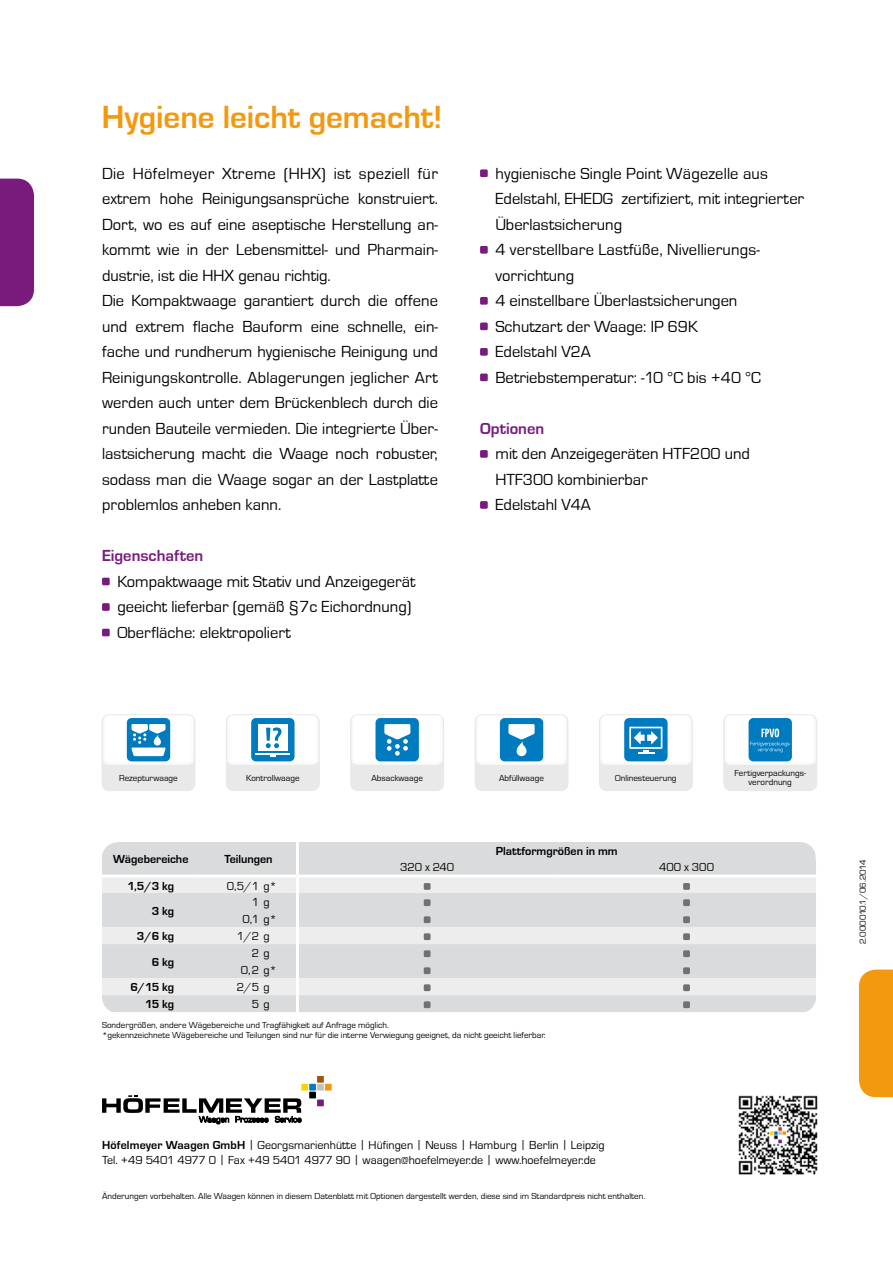
<style>
.page{position:relative;width:893px;height:1263px;background:#fff}
.page>*{position:absolute;margin:0;border:0;box-sizing:border-box;transform-origin:0 0}
.t1{font:700 33px "Eurostile T";color:#f39910}
.t2{font:16.5px/25.5px "Eurostile T";color:#000}
.t3{font:700 16.5px "Eurostile T";color:#781b7d}
.t4{font:12px/17px "Eurostile T";color:#000;text-align:center}
.t5{font:700 12px "Eurostile T";color:#000}
.t6{font:9px/9px "Eurostile T";color:#000;text-align:center}
.s1{font-weight:700}
</style>
<div class="page">
<div style="left:0;top:179px;width:34px;height:127px;background:#781b7d"></div>
<div style="left:859px;top:969px;width:34px;height:128px;background:#f39910"></div>
<img style="left:738px;top:1095px;width:80px;height:80px">
<div style="left:309px;top:1092px;width:7px;height:6px;background:#000"></div>
<div style="left:309px;top:1084px;width:7px;height:6px;background:#007bc0"></div>
<div style="left:317px;top:1084px;width:7px;height:6px;background:#c0c1c2"></div>
<div style="left:317px;top:1099px;width:7px;height:7px;background:#781b7d"></div>
<div style="left:317px;top:1076px;width:7px;height:7px;background:#9d560a"></div>
<div style="left:301px;top:1084px;width:7px;height:6px;background:#ffd300"></div>
<div style="left:325px;top:1084px;width:7px;height:6px;background:#f39910"></div>
<svg style="left:102px;top:1095px;width:199px;height:29px"></svg>
<div style="left:102px;top:578px;width:8px;height:7px;background:#781b7d;border-radius:2px"></div>
<div style="left:102px;top:603px;width:8px;height:8px;background:#781b7d;border-radius:2px"></div>
<div style="left:102px;top:629px;width:8px;height:7px;background:#781b7d;border-radius:2px"></div>
<div style="left:226px;top:715px;width:93px;height:76px;background:#e9e9ea;border-radius:7px"></div>
<div style="left:226px;top:714px;width:94px;height:53px;background:#e9e9ea"></div>
<div style="left:226px;top:714px;width:94px;height:77px;border:1px solid #e9e9ea;border-radius:7px"></div>
<svg style="left:227px;top:714px;width:92px;height:51px;background:#c1deee"></svg>
<div style="left:351px;top:715px;width:93px;height:76px;background:#e9e9ea;border-radius:7px"></div>
<div style="left:351px;top:714px;width:93px;height:53px;background:#e9e9ea"></div>
<div style="left:350px;top:714px;width:94px;height:77px;border:1px solid #e9e9ea;border-radius:7px"></div>
<svg style="left:351px;top:714px;width:92px;height:51px;background:#afd5ea"></svg>
<div style="left:475px;top:715px;width:93px;height:76px;background:#e9e9ea;border-radius:7px"></div>
<div style="left:475px;top:714px;width:93px;height:77px;border:1px solid #e9e9ea;border-radius:7px"></div>
<svg style="left:475px;top:714px;width:93px;height:51px;background:#afd5ea"></svg>
<div style="left:599px;top:715px;width:93px;height:76px;background:#e9e9ea;border-radius:7px"></div>
<div style="left:599px;top:714px;width:94px;height:53px;background:#e9e9ea"></div>
<div style="left:599px;top:714px;width:94px;height:77px;border:1px solid #e9e9ea;border-radius:7px"></div>
<svg style="left:600px;top:714px;width:92px;height:51px;background:#acd3e9"></svg>
<div style="left:724px;top:715px;width:93px;height:76px;background:#e9e9ea;border-radius:7px"></div>
<div style="left:724px;top:714px;width:93px;height:53px;background:#e9e9ea"></div>
<div style="left:723px;top:714px;width:94px;height:77px;border:1px solid #e9e9ea;border-radius:7px"></div>
<svg style="left:724px;top:714px;width:92px;height:51px;background:#a0cde6"></svg>
<div style="left:480px;top:169px;width:8px;height:8px;background:#781b7d;border-radius:2px"></div>
<div style="left:480px;top:246px;width:8px;height:8px;background:#781b7d;border-radius:2px"></div>
<div style="left:480px;top:297px;width:8px;height:8px;background:#781b7d;border-radius:2px"></div>
<div style="left:480px;top:322px;width:8px;height:8px;background:#781b7d;border-radius:2px"></div>
<div style="left:480px;top:348px;width:8px;height:8px;background:#781b7d;border-radius:2px"></div>
<div style="left:480px;top:374px;width:8px;height:7px;background:#781b7d;border-radius:2px"></div>
<div style="left:480px;top:450px;width:8px;height:8px;background:#781b7d;border-radius:2px"></div>
<div style="left:480px;top:501px;width:8px;height:8px;background:#781b7d;border-radius:2px"></div>
<div style="left:102px;top:842px;width:714px;height:170px;background:#dadbdc"></div>
<svg style="left:102px;top:877px;width:714px;height:118px;background:#e2e2e3"></svg>
<svg style="left:815px;top:842px;width:1px;height:17px"></svg>
<hr style="left:296px;top:842px;width:3px;height:17px;background:#fff">
<hr style="left:296px;top:859px;width:3px;height:15px;background:#fff">
<hr style="left:296px;top:877px;width:3px;height:16px;background:#fff">
<hr style="left:296px;top:893px;width:3px;height:17px;background:#fff">
<hr style="left:296px;top:910px;width:3px;height:17px;background:#fff">
<hr style="left:296px;top:927px;width:3px;height:17px;background:#fff">
<hr style="left:296px;top:944px;width:3px;height:17px;background:#fff">
<hr style="left:296px;top:961px;width:3px;height:17px;background:#fff">
<hr style="left:296px;top:978px;width:3px;height:17px;background:#fff">
<hr style="left:296px;top:995px;width:3px;height:17px;background:#fff">
<hr style="left:297px;top:874px;width:260px;height:3px;background:#fff">
<hr style="left:557px;top:874px;width:259px;height:3px;background:#fff">
<hr style="left:102px;top:874px;width:98px;height:3px;background:#fff">
<hr style="left:200px;top:874px;width:97px;height:3px;background:#fff">
<div style="left:424px;top:883px;width:7px;height:7px;background:#707172;border-radius:2px"></div>
<div style="left:683px;top:883px;width:7px;height:7px;background:#707172;border-radius:2px"></div>
<div style="left:424px;top:899px;width:7px;height:7px;background:#707172;border-radius:2px"></div>
<div style="left:683px;top:899px;width:7px;height:7px;background:#707172;border-radius:2px"></div>
<div style="left:424px;top:916px;width:7px;height:7px;background:#707172;border-radius:2px"></div>
<div style="left:683px;top:916px;width:7px;height:7px;background:#707172;border-radius:2px"></div>
<div style="left:424px;top:933px;width:7px;height:7px;background:#707172;border-radius:2px"></div>
<div style="left:683px;top:933px;width:7px;height:7px;background:#707172;border-radius:2px"></div>
<div style="left:424px;top:950px;width:7px;height:7px;background:#707172;border-radius:2px"></div>
<div style="left:683px;top:950px;width:7px;height:7px;background:#707172;border-radius:2px"></div>
<div style="left:424px;top:967px;width:7px;height:7px;background:#707172;border-radius:2px"></div>
<div style="left:683px;top:967px;width:7px;height:7px;background:#707172;border-radius:2px"></div>
<div style="left:424px;top:984px;width:7px;height:7px;background:#707172;border-radius:2px"></div>
<div style="left:683px;top:984px;width:7px;height:7px;background:#707172;border-radius:2px"></div>
<div style="left:424px;top:1001px;width:7px;height:7px;background:#707172;border-radius:2px"></div>
<div style="left:683px;top:1001px;width:7px;height:7px;background:#707172;border-radius:2px"></div>
<div style="left:102px;top:715px;width:93px;height:76px;background:#e9e9ea;border-radius:7px"></div>
<div style="left:102px;top:714px;width:93px;height:77px;border:1px solid #e9e9ea;border-radius:7px"></div>
<svg style="left:102px;top:714px;width:93px;height:51px;background:#badaec"></svg>
<h1 class="t1" style="left:102px;top:98px;width:342px">Hygiene leicht gemacht!</h1>
<p class="t2" style="left:102px;top:161px;width:337px">Die Höfelmeyer Xtreme (HHX) ist speziell für extrem hohe Reinigungsansprüche konstruiert.<br>Dort, wo es auf eine aseptische Herstellung an&shy;kommt wie in der Lebensmittel- und Pharmain&shy;dustrie, ist die HHX genau richtig.<br>Die Kompaktwaage garantiert durch die offene und extrem flache Bauform eine schnelle, ein&shy;fache und rundherum hygienische Reinigung und Reinigungskontrolle. Ablagerungen jeglicher Art werden auch unter dem Brückenblech durch die runden Bauteile vermieden. Die integrierte Über&shy;lastsicherung macht die Waage noch robuster, sodass man die Waage sogar an der Lastplatte problemlos anheben kann.</p>
<p class="t3" style="left:102px;top:547px;width:103px">Eigenschaften</p>
<p class="t2" style="left:117px;top:569px;width:300px">Kompaktwaage mit Stativ und Anzeigegerät geeicht lieferbar (gemäß §7c Eichordnung)<br>Oberfläche: elektropoliert</p>
<p class="t2" style="left:495px;top:161px;width:310px">hygienische Single Point Wägezelle aus<br>Edelstahl, EHEDG zertifiziert, mit integrierter<br>Überlastsicherung<br>4 verstellbare Lastfüße, Nivellierungs&shy;vorrichtung<br>4 einstellbare Überlastsicherungen<br>Schutzart der Waage: IP 69K<br>Edelstahl V2A<br>Betriebstemperatur: -10 °C bis +40 °C</p>
<p class="t3" style="left:480px;top:419px;width:66px">Optionen</p>
<p class="t2" style="left:495px;top:441px;width:256px">mit den Anzeigegeräten HTF200 und<br>HTF300 kombinierbar<br>Edelstahl V4A</p>
<p class="t6" style="left:119px;top:773px;width:60px">Rezepturwaage</p>
<p class="t6" style="left:246px;top:773px;width:55px">Kontrollwaage</p>
<p class="t6" style="left:371px;top:773px;width:53px">Absackwaage</p>
<p class="t6" style="left:499px;top:773px;width:46px">Abfüllwaage</p>
<p class="t6" style="left:615px;top:773px;width:63px">Onlinesteuerung</p>
<p class="t6" style="left:735px;top:769px;width:73px">Fertigverpackungs&shy;verordnung</p>
<p class="t5" style="left:113px;top:852px;width:77px">Wägebereiche</p>
<p class="t5" style="left:224px;top:852px;width:50px">Teilungen</p>
<p class="t5" style="left:496px;top:844px;width:123px">Plattformgrößen in mm</p>
<p class="t4" style="left:400px;top:859px;width:56px">320 x 240</p>
<p class="t4" style="left:659px;top:859px;width:56px">400 x 300</p>
<p class="t5" style="left:128px;top:879px;width:48px">1,5/3 kg</p>
<p class="t4" style="left:227px;top:878px;width:51px">0,5/1 g*</p>
<p class="t5" style="left:152px;top:904px;width:24px">3 kg</p>
<p class="t4" style="left:242px;top:894px;width:36px">1 g<br>0,1 g*</p>
<p class="t5" style="left:137px;top:929px;width:39px">3/6 kg</p>
<p class="t4" style="left:237px;top:928px;width:34px">1/2 g</p>
<p class="t5" style="left:152px;top:955px;width:24px">6 kg</p>
<p class="t4" style="left:241px;top:945px;width:38px">2 g<br>0,2 g*</p>
<p class="t5" style="left:130px;top:980px;width:45px">6/15 kg</p>
<p class="t4" style="left:237px;top:979px;width:34px">2/5 g</p>
<p class="t5" style="left:145px;top:998px;width:30px">15 kg</p>
<p class="t4" style="left:252px;top:996px;width:19px">5 g</p>
<p class="t6" style="left:102px;top:1019px;width:445px;line-height:10.5px;text-align:left">Sondergrößen, andere Wägebereiche und Tragfähigkeit auf Anfrage möglich.<br>*gekennzeichnete Wägebereiche und Teilungen sind nur für die interne Verwiegung geeignet, da nicht geeicht lieferbar.</p>
<p class="t4" style="left:102px;top:1137px;width:504px;line-height:15px;text-align:left"><span class="s1">Höfelmeyer Waagen GmbH</span> | Georgsmarienhütte | Hüfingen | Neuss | Hamburg | Berlin | Leipzig<br>Tel. +49 5401 4977 0 | Fax +49 5401 4977 90 | waagen@hoefelmeyer.de | www.hoefelmeyer.de</p>
<p class="t6" style="left:102px;top:1192px;width:545px">Änderungen vorbehalten. Alle Waagen können in diesem Datenblatt mit Optionen dargestellt werden, diese sind im Standardpreis nicht enthalten.</p>
<p class="t6" style="left:859px;top:944px;width:86px;rotate:-90deg">2.000010.1/06.2014</p>
</div>
